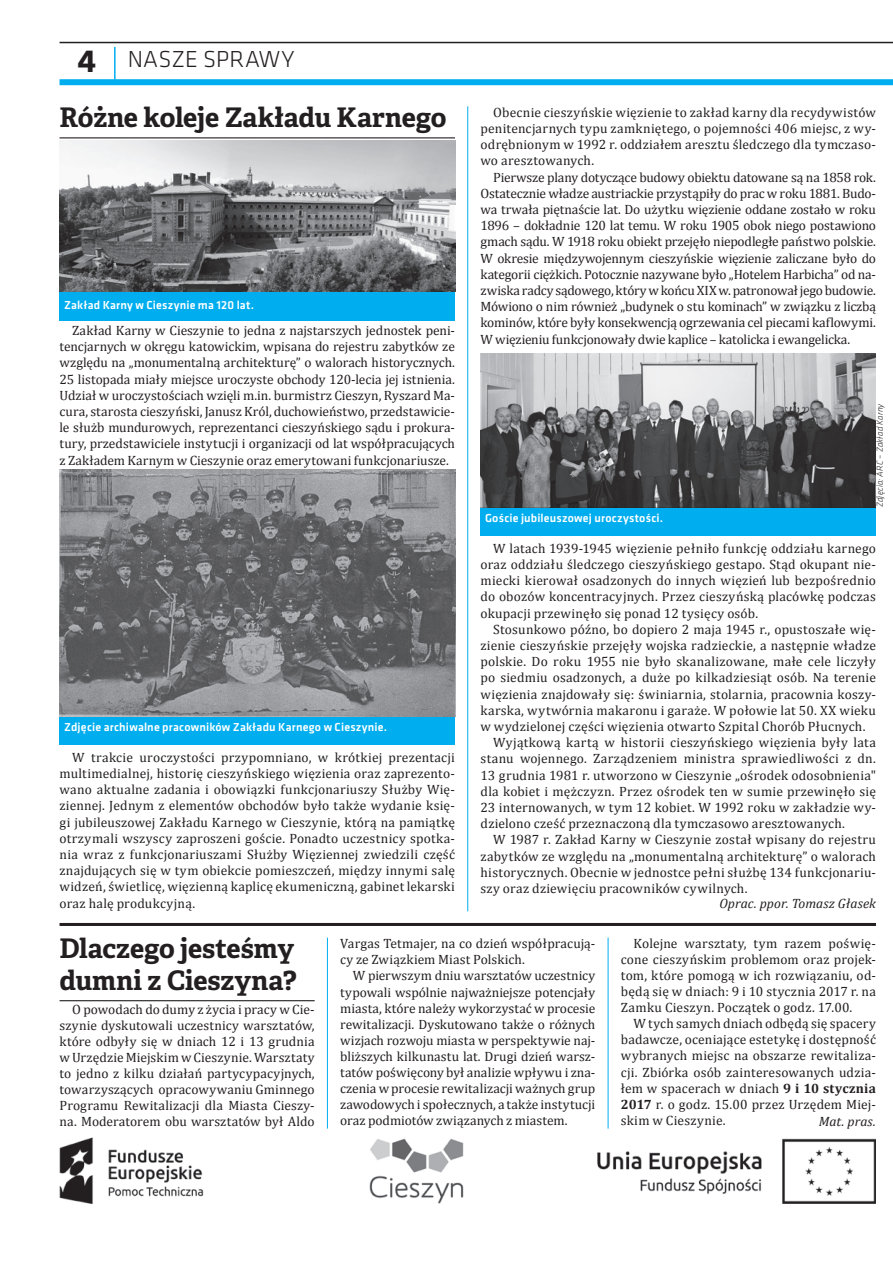
<style>
.page{position:relative;width:893px;height:1263px;background:#fff}
.page>*{position:absolute;margin:0;border:0;box-sizing:border-box;transform-origin:0 0}
.t1{font:700 27px/31.5px "Adelle Basic";letter-spacing:-.005em;color:#231f20}
.t2{font:300 24px "Klavika";letter-spacing:.005em;color:#231f20}
.t3{font:13.5px/16.2px "Cambria";letter-spacing:.015em;color:#231f20;text-align:justify}
.t4{font:italic 13.5px "Cambria";letter-spacing:.005em;color:#231f20}
.t5{font:500 12px "Klavika";letter-spacing:.015em;color:#fff}
.t6{font:italic 300 9px "Klavika";letter-spacing:.015em;color:#231f20}
.s1{font-weight:700;font-size:33px}
.s2{font-weight:700}
</style>
<div class="page">
<hr style="left:114px;top:47px;width:2px;height:35px;background:#00aeef">
<div style="left:60px;top:79px;width:833px;height:6px;background:#00aeef"></div>
<hr style="left:60px;top:42px;width:833px;height:1px;background:#231f20">
<hr style="left:327px;top:938px;width:1px;height:190px;background:#00aeef">
<hr style="left:467px;top:106px;width:1px;height:805px;background:#00aeef">
<hr style="left:60px;top:137px;width:395px;height:1px;background:#231f20">
<img style="left:60px;top:141px;width:395px;height:151px">
<div style="left:60px;top:292px;width:395px;height:28px;background:#00aeef"></div>
<div style="left:60px;top:716px;width:395px;height:29px;background:#00aeef"></div>
<div style="left:480px;top:507px;width:396px;height:29px;background:#00aeef"></div>
<img style="left:480px;top:353px;width:396px;height:154px">
<hr style="left:60px;top:923px;width:816px;height:3px;background:#231f20">
<img style="left:60px;top:469px;width:395px;height:247px">
<hr style="left:60px;top:1000px;width:255px;height:1px;background:#231f20">
<img style="left:60px;top:1137px;width:144px;height:66px">
<img style="left:369px;top:1138px;width:95px;height:65px">
<img style="left:597px;top:1138px;width:279px;height:65px">
<hr style="left:608px;top:938px;width:1px;height:190px;background:#00aeef">
<h2 class="t2" style="left:78px;top:45px;width:218px"><span class="s1">4</span> NASZE SPRAWY</h2>
<h1 class="t1" style="left:60px;top:101px;width:388px">Różne koleje Zakładu Karnego</h1>
<p class="t3" style="left:480px;top:104px;width:397px;text-indent:13px">Obecnie cieszyńskie więzienie to zakład karny dla recydywistów penitencjarnych typu zamkniętego, o pojemności 406 miejsc, z wy&shy;odrębnionym w 1992 r. oddziałem aresztu śledczego dla tymczaso&shy;wo aresztowanych.</p>
<p class="t3" style="left:480px;top:169px;width:397px;text-indent:13px">Pierwsze plany dotyczące budowy obiektu datowane są na 1858 rok.<br>Ostatecznie władze austriackie przystąpiły do prac w roku 1881. Budo&shy;wa trwała piętnaście lat. Do użytku więzienie oddane zostało w roku 1896 – dokładnie 120 lat temu. W roku 1905 obok niego postawiono gmach sądu. W 1918 roku obiekt przejęło niepodległe państwo polskie.<br>W okresie międzywojennym cieszyńskie więzienie zaliczane było do kategorii ciężkich. Potocznie nazywane było „Hotelem Harbicha” od na&shy;zwiska radcy sądowego, który w końcu XIX w. patronował jego budowie.<br>Mówiono o nim również „budynek o stu kominach” w związku z liczbą kominów, które były konsekwencją ogrzewania cel piecami kaflowymi.<br>W więzieniu funkcjonowały dwie kaplice – katolicka i ewangelicka.</p>
<p class="t5" style="left:64px;top:297px;width:191px">Zakład Karny w Cieszynie ma 120 lat.</p>
<p class="t3" style="left:60px;top:322px;width:397px;text-indent:13px">Zakład Karny w Cieszynie to jedna z najstarszych jednostek peni&shy;tencjarnych w okręgu katowickim, wpisana do rejestru zabytków ze względu na „monumentalną architekturę” o walorach historycznych.<br>25 listopada miały miejsce uroczyste obchody 120-lecia jej istnienia.<br>Udział w uroczystościach wzięli m.in. burmistrz Cieszyn, Ryszard Ma&shy;cura, starosta cieszyński, Janusz Król, duchowieństwo, przedstawicie&shy;le służb mundurowych, reprezentanci cieszyńskiego sądu i prokura&shy;tury, przedstawiciele instytucji i organizacji od lat współpracujących z Zakładem Karnym w Cieszynie oraz emerytowani funkcjonariusze.</p>
<p class="t6" style="left:874px;top:507px;width:105px;rotate:-90deg">Zdjęcia: ARC – Zakład Karny</p>
<p class="t5" style="left:64px;top:719px;width:325px">Zdjęcie archiwalne pracowników Zakładu Karnego w Cieszynie.</p>
<p class="t3" style="left:60px;top:749px;width:397px;text-indent:13px">W trakcie uroczystości przypomniano, w krótkiej prezentacji multimedialnej, historię cieszyńskiego więzienia oraz zaprezento&shy;wano aktualne zadania i obowiązki funkcjonariuszy Służby Wię&shy;ziennej. Jednym z elementów obchodów było także wydanie księ&shy;gi jubileuszowej Zakładu Karnego w Cieszynie, którą na pamiątkę otrzymali wszyscy zaproszeni goście. Ponadto uczestnicy spotka&shy;nia wraz z funkcjonariuszami Służby Więziennej zwiedzili część znajdujących się w tym obiekcie pomieszczeń, między innymi salę widzeń, świetlicę, więzienną kaplicę ekumeniczną, gabinet lekarski oraz halę produkcyjną.</p>
<p class="t5" style="left:485px;top:510px;width:179px">Goście jubileuszowej uroczystości.</p>
<p class="t3" style="left:480px;top:540px;width:397px;text-indent:13px">W latach 1939-1945 więzienie pełniło funkcję oddziału karnego oraz oddziału śledczego cieszyńskiego gestapo. Stąd okupant nie&shy;miecki kierował osadzonych do innych więzień lub bezpośrednio do obozów koncentracyjnych. Przez cieszyńską placówkę podczas okupacji przewinęło się ponad 12 tysięcy osób.</p>
<p class="t3" style="left:493px;top:621px;width:384px">Stosunkowo późno, bo dopiero 2 maja 1945 r., opustoszałe wię-</p>
<p class="t3" style="left:480px;top:637px;width:397px">zienie cieszyńskie przejęły wojska radzieckie, a następnie władze</p>
<p class="t3" style="left:480px;top:653px;width:397px">polskie. Do roku 1955 nie było skanalizowane, małe cele liczyły</p>
<p class="t3" style="left:480px;top:669px;width:397px">po siedmiu osadzonych, a duże po kilkadziesiąt osób. Na terenie</p>
<p class="t3" style="left:480px;top:686px;width:397px">więzienia znajdowały się: świniarnia, stolarnia, pracownia koszy-</p>
<p class="t3" style="left:480px;top:702px;width:397px">karska, wytwórnia makaronu i garaże. W połowie lat 50. XX wieku</p>
<p class="t3" style="left:480px;top:718px;width:386px">w wydzielonej części więzienia otwarto Szpital Chorób Płucnych.</p>
<p class="t3" style="left:493px;top:734px;width:384px">Wyjątkową kartą w historii cieszyńskiego więzienia były lata</p>
<p class="t3" style="left:480px;top:750px;width:397px">stanu wojennego. Zarządzeniem ministra sprawiedliwości z dn.</p>
<p class="t3" style="left:480px;top:767px;width:397px">13 grudnia 1981 r. utworzono w Cieszynie „ośrodek odosobnienia"</p>
<p class="t3" style="left:480px;top:783px;width:397px">dla kobiet i mężczyzn. Przez ośrodek ten w sumie przewinęło się</p>
<p class="t3" style="left:480px;top:799px;width:397px">23 internowanych, w tym 12 kobiet. W 1992 roku w zakładzie wy-</p>
<p class="t3" style="left:480px;top:815px;width:366px">dzielono cześć przeznaczoną dla tymczasowo aresztowanych.</p>
<p class="t3" style="left:493px;top:831px;width:384px">W 1987 r. Zakład Karny w Cieszynie został wpisany do rejestru</p>
<p class="t3" style="left:480px;top:848px;width:397px">zabytków ze względu na „monumentalną architekturę” o walorach</p>
<p class="t3" style="left:480px;top:864px;width:397px">historycznych. Obecnie w jednostce pełni służbę 134 funkcjonariu-</p>
<p class="t3" style="left:480px;top:880px;width:269px">szy oraz dziewięciu pracowników cywilnych.</p>
<p class="t4" style="left:719px;top:895px;width:158px">Oprac. ppor. Tomasz Głasek</p>
<h1 class="t1" style="left:60px;top:933px;width:239px">Dlaczego jesteśmy dumni z Cieszyna?</h1>
<p class="t3" style="left:60px;top:1002px;width:257px;text-indent:13px">O powodach do dumy z życia i pracy w Cie&shy;szynie dyskutowali uczestnicy warsztatów, które odbyły się w dniach 12 i 13 grudnia wUrzędzie Miejskim w Cieszynie. Warsztaty to jedno z kilku działań partycypacyjnych, towarzyszących opracowywaniu Gminnego Programu Rewitalizacji dla Miasta Cieszy&shy;na. Moderatorem obu warsztatów był Aldo</p>
<p class="t3" style="left:340px;top:935px;width:257px">Vargas Tetmajer, na co dzień współpracują&shy;cy ze Związkiem Miast Polskich.</p>
<p class="t3" style="left:340px;top:968px;width:257px;text-indent:13px">W pierwszym dniu warsztatów uczestnicy typowali wspólnie najważniejsze potencjały miasta, które należy wykorzystać w procesie rewitalizacji. Dyskutowano także o różnych wizjach rozwoju miasta w perspektywie naj&shy;bliższych kilkunastu lat. Drugi dzień warsz&shy;tatów poświęcony był analizie wpływu i zna&shy;czenia w procesie rewitalizacji ważnych grup zawodowych i społecznych, a także instytucji oraz podmiotów związanych z miastem.</p>
<p class="t3" style="left:621px;top:935px;width:257px;text-indent:13px">Kolejne warsztaty, tym razem poświę&shy;cone cieszyńskim problemom oraz projek&shy;tom, które pomogą w ich rozwiązaniu, od&shy;będą się w dniach: 9 i 10 stycznia 2017 r. na Zamku Cieszyn. Początek o godz. 17.00.</p>
<p class="t3" style="left:621px;top:1016px;width:257px;text-indent:13px">W tych samych dniach odbędą się spacery badawcze, oceniające estetykę i dostępność wybranych miejsc na obszarze rewitaliza&shy;cji. Zbiórka osób zainteresowanych udzia&shy;łem w spacerach w dniach <span class="s2">9 i 10 stycznia 2017</span> r. o godz. 15.00 przez Urzędem Miej&shy;skim w Cieszynie.</p>
<p class="t4" style="left:819px;top:1113px;width:59px">Mat. pras.</p>
</div>
